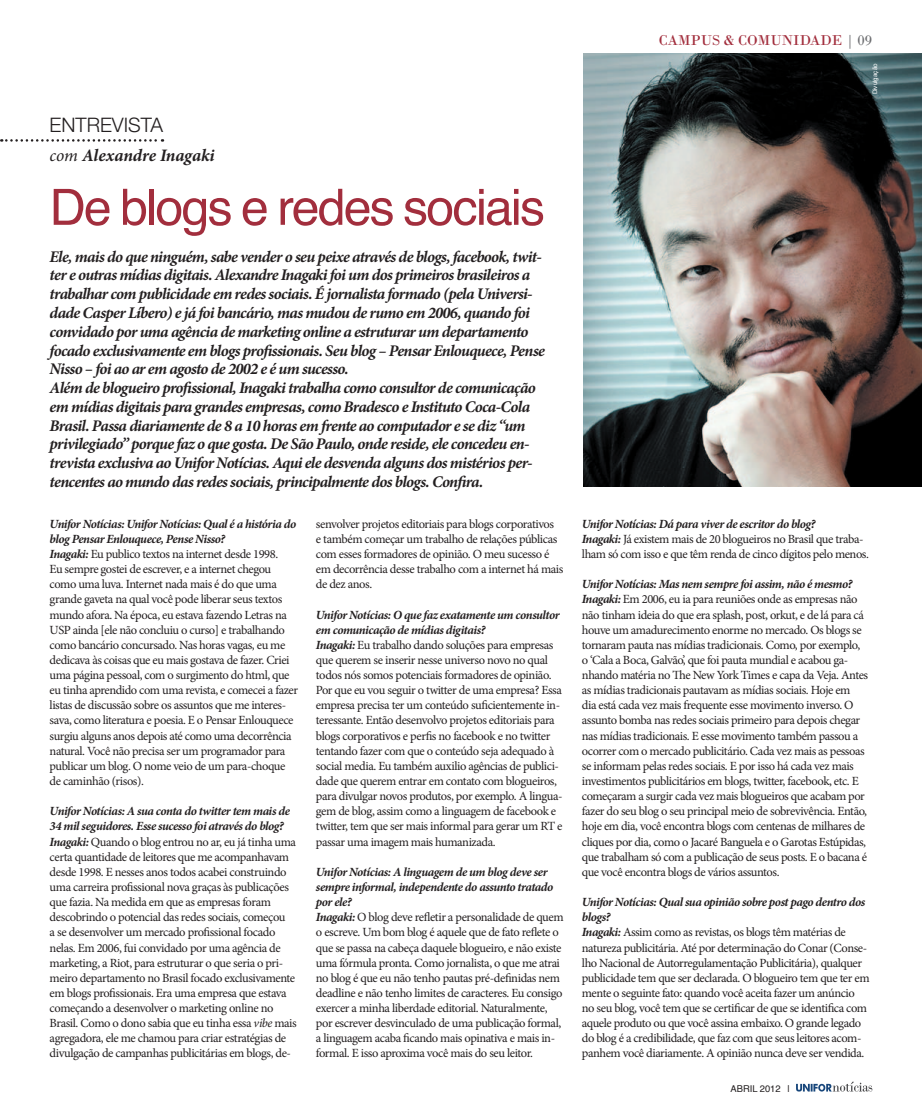
<style>
.page{position:relative;width:922px;height:1117px;background:#fff}
.page>*{position:absolute;margin:0;border:0;box-sizing:border-box;transform-origin:0 0}
.t1{font:50px "Helvetica";letter-spacing:-.035em;color:#a22e3d}
.t2{font:300 20px "Helvetica Neue";color:#231f20}
.t3{font:italic 700 17.5px "Minion Pro";letter-spacing:-.005em;color:#231f20}
.t4{font:italic 700 16.25px/18.8px "Minion Pro";letter-spacing:-.045em;color:#231f20}
.t5{font:15px "Bodoni";color:#a22e3d}
.t6{font:12.5px/15.1px "Minion Pro";letter-spacing:-.035em;color:#231f20}
.t7{font:9.38px "Helvetica";color:#231f20}
.t8{font:6.25px "Helvetica";color:#fff}
.s1{font-weight:400}
.s2{font-weight:700;font-style:italic}
.s3{font-style:italic}
.s4{color:#6c6d70}
</style>
<div class="page">
<svg style="left:796px;top:1081px;width:76px;height:10px"></svg>
<svg style="left:1px;top:139px;width:162px;height:3px"></svg>
<img style="left:583px;top:53px;width:338px;height:433px">
<h2 class="t2" style="left:50px;top:113px;width:115px">ENTREVISTA</h2>
<h3 class="t3" style="left:50px;top:143px;width:166px"><span class="s1">com</span> Alexandre Inagaki</h3>
<h1 class="t1" style="left:50px;top:176px;width:496px">De blogs e redes sociais</h1>
<p class="t4" style="left:50px;top:247px;width:497px">Ele, mais do que ninguém, sabe vender o seu peixe através de blogs, facebook, twit&shy;ter e outras mídias digitais. Alexandre Inagaki foi um dos primeiros brasileiros a trabalhar com publicidade em redes sociais. É jornalista formado (pela Universi&shy;dade Casper Líbero) e já foi bancário, mas mudou de rumo em 2006, quando foi convidado por uma agência de marketing online a estruturar um departamento focado exclusivamente em blogs profissionais. Seu blog – Pensar Enlouquece, Pense Nisso – foi ao ar em agosto de 2002 e é um sucesso.<br>Além de blogueiro profissional, Inagaki trabalha como consultor de comunicação em mídias digitais para grandes empresas, como Bradesco e Instituto Coca-Cola Brasil. Passa diariamente de 8 a 10 horas em frente ao computador e se diz “um privilegiado” porque faz o que gosta. De São Paulo, onde reside, ele concedeu en&shy;trevista exclusiva ao Unifor Notícias. Aqui ele desvenda alguns dos mistérios per&shy;tencentes ao mundo das redes sociais, principalmente dos blogs. Confira.</p>
<p class="t6" style="left:316px;top:516px;width:249px">senvolver projetos editoriais para blogs corporativos<br>e também começar um trabalho de relações públicas com esses formadores de opinião. O meu sucesso é em decorrência desse trabalho com a internet há mais de dez anos.</p>
<p class="t6" style="left:316px;top:607px;width:248px"><span class="s2">Unifor Notícias: O que faz exatamente um consultor em comunicação de mídias digitais?<br>Inagaki:</span> Eu trabalho dando soluções para empresas que querem se inserir nesse universo novo no qual todos nós somos potenciais formadores de opinião.<br>Por que eu vou seguir o twitter de uma empresa? Essa empresa precisa ter um conteúdo suficientemente in&shy;teressante. Então desenvolvo projetos editoriais para blogs corporativos e perfis no facebook e no twitter tentando fazer com que o conteúdo seja adequado à social media. Eu também auxilio agências de publici&shy;dade que querem entrar em contato com blogueiros, para divulgar novos produtos, por exemplo. A lingua&shy;gem de blog, assim como a linguagem de facebook e twitter, tem que ser mais informal para gerar um RT e passar uma imagem mais humanizada.</p>
<p class="t6" style="left:316px;top:864px;width:249px"><span class="s2">Unifor Notícias: A linguagem de um blog deve ser sempre informal, independente do assunto tratado por ele?<br>Inagaki:</span> O blog deve refletir a personalidade de quem o escreve. Um bom blog é aquele que de fato reflete o que se passa na cabeça daquele blogueiro, e não existe uma fórmula pronta. Como jornalista, o que me atrai no blog é que eu não tenho pautas pré-definidas nem deadline e não tenho limites de caracteres. Eu consigo exercer a minha liberdade editorial. Naturalmente, por escrever desvinculado de uma publicação formal, a linguagem acaba ficando mais opinativa e mais in&shy;formal. E isso aproxima você mais do seu leitor.</p>
<p class="t6" style="left:50px;top:516px;width:250px"><span class="s2">Unifor Notícias: Unifor Notícias: Qual é a história do blog Pensar Enlouquece, Pense Nisso?<br>Inagaki:</span> Eu publico textos na internet desde 1998.<br>Eu sempre gostei de escrever, e a internet chegou como uma luva. Internet nada mais é do que uma grande gaveta na qual você pode liberar seus textos mundo afora. Na época, eu estava fazendo Letras na USP ainda [ele não concluiu o curso] e trabalhando como bancário concursado. Nas horas vagas, eu me dedicava às coisas que eu mais gostava de fazer. Criei uma página pessoal, com o surgimento do html, que eu tinha aprendido com uma revista, e comecei a fazer listas de discussão sobre os assuntos que me interes&shy;sava, como literatura e poesia. E o Pensar Enlouquece surgiu alguns anos depois até como uma decorrência natural. Você não precisa ser um programador para publicar um blog. O nome veio de um para-choque de caminhão (risos).</p>
<p class="t6" style="left:50px;top:803px;width:248px"><span class="s2">Unifor Notícias: A sua conta do twitter tem mais de 34 mil seguidores. Esse sucesso foi através do blog?<br>Inagaki:</span> Quando o blog entrou no ar, eu já tinha uma certa quantidade de leitores que me acompanhavam desde 1998. E nesses anos todos acabei construindo uma carreira profissional nova graças às publicações que fazia. Na medida em que as empresas foram descobrindo o potencial das redes sociais, começou<br>a se desenvolver um mercado profissional focado nelas. Em 2006, fui convidado por uma agência de marketing, a Riot, para estruturar o que seria o pri&shy;meiro departamento no Brasil focado exclusivamente em blogs profissionais. Era uma empresa que estava começando a desenvolver o marketing online no Brasil. Como o dono sabia que eu tinha essa <span class="s3">vibe</span> mais agregadora, ele me chamou para criar estratégias de divulgação de campanhas publicitárias em blogs, de-</p>
<p class="t5" style="left:658px;top:31px;width:215px">CAMPUS &amp; COMUNIDADE <span class="s4">| 09</span></p>
<p class="t8" style="left:870px;top:94px;width:32px;rotate:-90deg">Divulgação</p>
<p class="t6" style="left:581px;top:516px;width:288px"><span class="s2">Unifor Notícias: Dá para viver de escritor do blog?<br>Inagaki:</span> Já existem mais de 20 blogueiros no Brasil que traba&shy;lham só com isso e que têm renda de cinco dígitos pelo menos.</p>
<p class="t6" style="left:581px;top:576px;width:288px"><span class="s2">Unifor Notícias: Mas nem sempre foi assim, não é mesmo?<br>Inagaki:</span> Em 2006, eu ia para reuniões onde as empresas não não tinham ideia do que era splash, post, orkut, e de lá para cá houve um amadurecimento enorme no mercado. Os blogs se tornaram pauta nas mídias tradicionais. Como, por exemplo, o ‘Cala a Boca, Galvão’, que foi pauta mundial e acabou ga&shy;nhando matéria no The New York Times e capa da Veja. Antes as mídias tradicionais pautavam as mídias sociais. Hoje em dia está cada vez mais frequente esse movimento inverso. O assunto bomba nas redes sociais primeiro para depois chegar nas mídias tradicionais. E esse movimento também passou a ocorrer com o mercado publicitário. Cada vez mais as pessoas se informam pelas redes sociais. E por isso há cada vez mais investimentos publicitários em blogs, twitter, facebook, etc. E começaram a surgir cada vez mais blogueiros que acabam por fazer do seu blog o seu principal meio de sobrevivência. Então, hoje em dia, você encontra blogs com centenas de milhares de cliques por dia, como o Jacaré Banguela e o Garotas Estúpidas, que trabalham só com a publicação de seus posts. E o bacana é que você encontra blogs de vários assuntos.</p>
<p class="t6" style="left:581px;top:894px;width:289px"><span class="s2">Unifor Notícias: Qual sua opinião sobre post pago dentro dos blogs?<br>Inagaki:</span> Assim como as revistas, os blogs têm matérias de natureza publicitária. Até por determinação do Conar (Conse&shy;lho Nacional de Autorregulamentação Publicitária), qualquer publicidade tem que ser declarada. O blogueiro tem que ter em mente o seguinte fato: quando você aceita fazer um anúncio no seu blog, você tem que se certificar de que se identifica com aquele produto ou que você assina embaixo. O grande legado do blog é a credibilidade, que faz com que seus leitores acom&shy;panhem você diariamente. A opinião nunca deve ser vendida.</p>
<p class="t7" style="left:730px;top:1082px;width:61px">ABRIL 2012 |</p>
</div>
